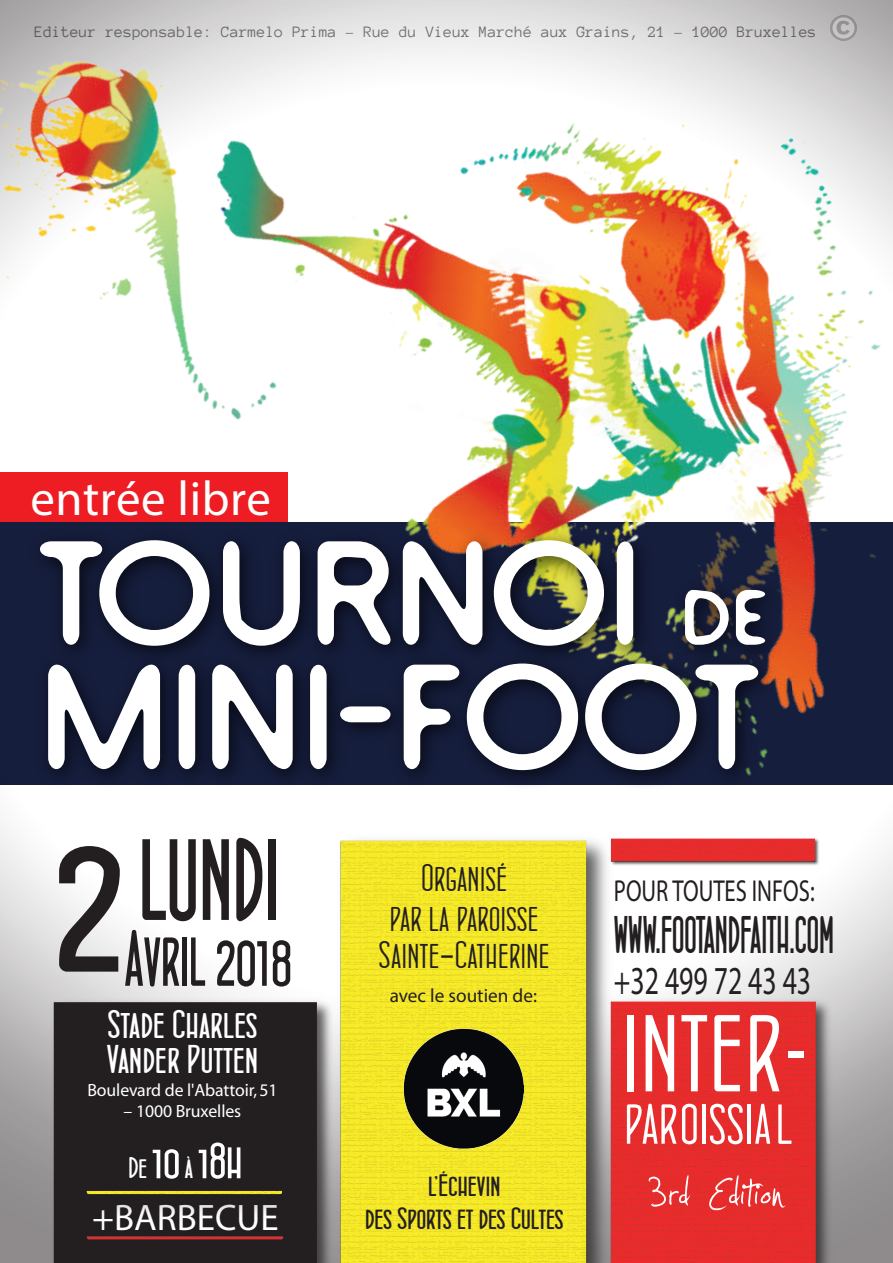
<style>
.page{position:relative;width:893px;height:1263px;background:#fff}
.page>*{position:absolute;margin:0;border:0;box-sizing:border-box;transform-origin:0 0}
.t1{font:217.5px "Concurso Italian BTN Bold";color:#231f20}
.t2{font:91.8px "Jellyka Estrya's Handwriting";letter-spacing:.015em;color:#fff}
.t3{font:59.25px "Concurso Italian BTN Bold";color:#231f20;scale:.69 1}
.t4{font:50.25px "Concurso Italian BTN Bold";color:#fff}
.t5{font:48.9px "Bebas Neue";letter-spacing:.015em;color:#fff}
.t6{font:39.9px/34.2px "Concurso Italian BTN Bold";letter-spacing:.015em;color:#fff}
.t7{font:39.75px "Myriad";color:#231f20;scale:.7 1}
.t8{font:38.55px/38.5px "Concurso Italian BTN";letter-spacing:.015em;color:#231f20;text-align:center}
.t9{font:37.05px "Myriad";color:#fff}
.t10{font:30.9px/33px "Concurso Italian BTN Bold";letter-spacing:.005em;color:#231f20;text-align:center}
.t11{font:30.45px "Myriad";color:#231f20;scale:.75 1}
.t12{font:19.2px "Myriad Pro";color:#231f20}
.t13{font:17.7px "Myriad";letter-spacing:-.005em;color:#fff}
.t14{font:16.35px "Anonymous Pro";color:#231f20}
.s1{font-size:29.85px}
</style>
<div class="page">
<img style="left:0;top:0;width:893px;height:910px">
<img style="left:279px;top:797px;width:328px;height:466px">
<img style="left:553px;top:942px;width:337px;height:321px">
<img style="left:0;top:942px;width:391px;height:321px">
<div style="left:627px;top:1015px;width:7px;height:76px;background:#fff"></div>
<svg style="left:646px;top:1015px;width:28px;height:76px"></svg>
<svg style="left:681px;top:1015px;width:26px;height:76px"></svg>
<svg style="left:714px;top:1015px;width:26px;height:76px"></svg>
<svg style="left:750px;top:1015px;width:29px;height:76px"></svg>
<div style="left:788px;top:1051px;width:16px;height:7px;background:#fff"></div>
<svg style="left:627px;top:1104px;width:49px;height:40px"></svg>
<svg style="left:682px;top:1104px;width:15px;height:40px"></svg>
<hr style="left:702px;top:1104px;width:3px;height:40px;background:#fff">
<svg style="left:710px;top:1104px;width:33px;height:40px"></svg>
<hr style="left:747px;top:1104px;width:4px;height:40px;background:#fff">
<svg style="left:755px;top:1104px;width:15px;height:40px"></svg>
<svg style="left:778px;top:1104px;width:13px;height:40px"></svg>
<img style="left:392px;top:1018px;width:142px;height:143px">
<svg style="left:142px;top:839px;width:54px;height:82px"></svg>
<svg style="left:203px;top:839px;width:26px;height:81px"></svg>
<svg style="left:236px;top:838px;width:26px;height:83px"></svg>
<div style="left:268px;top:839px;width:7px;height:81px;background:#231f20"></div>
<svg style="left:125px;top:930px;width:54px;height:56px"></svg>
<div style="left:182px;top:937px;width:5px;height:49px;background:#231f20"></div>
<svg style="left:191px;top:937px;width:14px;height:49px"></svg>
<svg style="left:217px;top:940px;width:50px;height:46px"></svg>
<img style="left:557px;top:784px;width:317px;height:137px">
<svg style="left:273px;top:940px;width:17px;height:46px"></svg>
<img style="left:26px;top:1128px;width:340px;height:135px">
<img style="left:831px;top:15px;width:25px;height:26px">
<img style="left:22px;top:522px;width:770px;height:275px">
<svg style="left:40px;top:540px;width:169px;height:106px"></svg>
<svg style="left:223px;top:541px;width:77px;height:105px"></svg>
<svg style="left:318px;top:541px;width:74px;height:104px"></svg>
<svg style="left:403px;top:541px;width:79px;height:104px"></svg>
<img style="left:494px;top:540px;width:110px;height:106px">
<svg style="left:617px;top:541px;width:16px;height:104px"></svg>
<svg style="left:685px;top:590px;width:44px;height:55px"></svg>
<svg style="left:736px;top:590px;width:29px;height:55px"></svg>
<svg style="left:48px;top:665px;width:112px;height:104px"></svg>
<svg style="left:179px;top:665px;width:16px;height:104px"></svg>
<svg style="left:212px;top:665px;width:81px;height:104px"></svg>
<svg style="left:310px;top:665px;width:17px;height:104px"></svg>
<svg style="left:340px;top:706px;width:50px;height:16px"></svg>
<svg style="left:404px;top:665px;width:55px;height:104px"></svg>
<svg style="left:467px;top:663px;width:111px;height:107px"></svg>
<svg style="left:585px;top:663px;width:173px;height:107px"></svg>
<p class="t14" style="left:35px;top:22px;width:784px">Editeur responsable: Carmelo Prima – Rue du Vieux Marché aux Grains, 21 – 1000 Bruxelles</p>
<h3 class="t5" style="left:30px;top:468px;width:242px">entrée libre</h3>
<h1 class="t1" style="left:55px;top:793px;width:71px">2</h1>
<h3 class="t6" style="left:107px;top:1009px;width:153px">Stade Charles<br>Vander Putten</h3>
<p class="t13" style="left:87px;top:1082px;width:192px">Boulevard de l'Abattoir, 51</p>
<p class="t13" style="left:124px;top:1102px;width:119px">– 1000 Bruxelles</p>
<h3 class="t4" style="left:129px;top:1137px;width:115px"><span class="s1">De</span> 10 <span class="s1">à</span> 18h</h3>
<h3 class="t9" style="left:92px;top:1199px;width:188px">+BARBECUE</h3>
<h3 class="t8" style="left:379px;top:860px;width:172px">ORGANISÉ<br>PAR LA PAROISSE<br>SAINTE-CATHERINE</h3>
<p class="t12" style="left:390px;top:984px;width:149px">avec le soutien de:</p>
<h3 class="t11" style="left:614px;top:875px;width:269px">POUR TOUTES INFOS:</h3>
<h3 class="t3" style="left:614px;top:904px;width:321px">www.footandfaith.com</h3>
<h3 class="t7" style="left:614px;top:961px;width:283px">+32 499 72 43 43</h3>
<h3 class="t10" style="left:365px;top:1170px;width:200px">l’Échevin<br>des Sports et des Cultes</h3>
<h2 class="t2" style="left:650px;top:1153px;width:134px">3rd Edition</h2>
</div>
